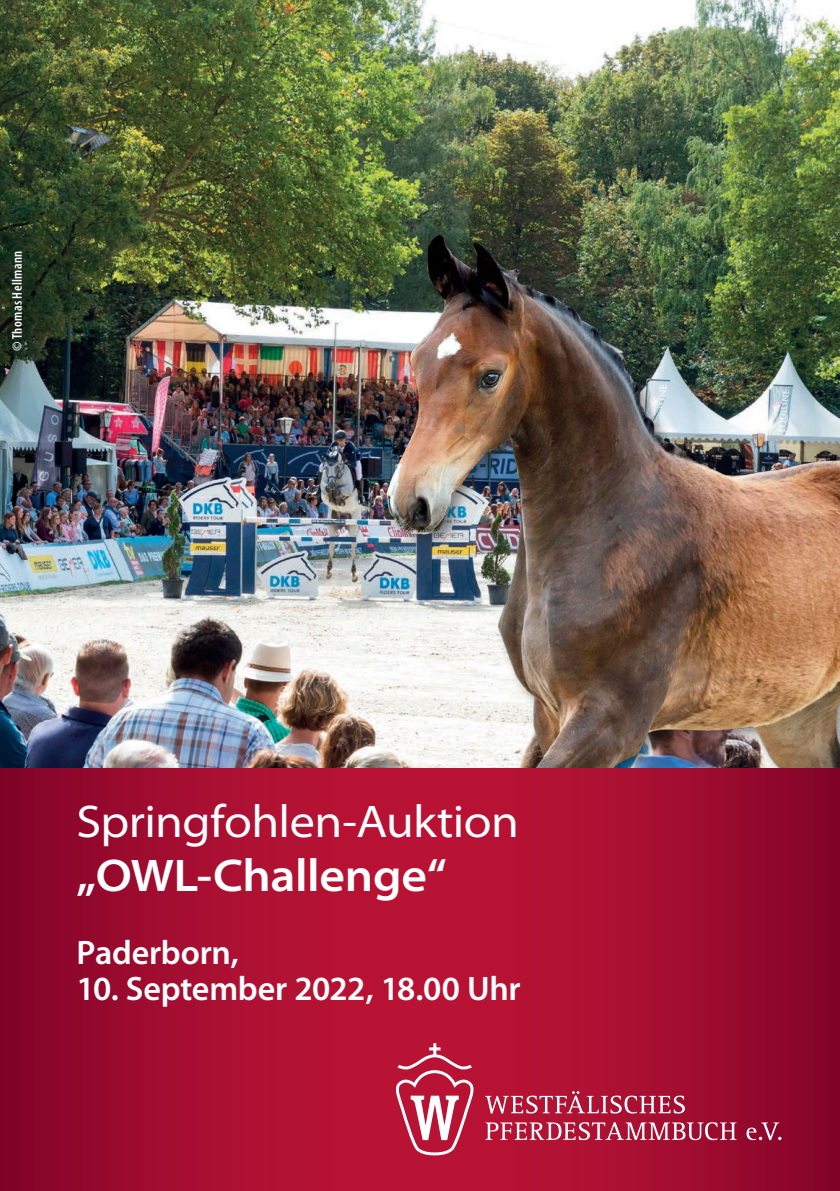
<style>
.page{position:relative;width:840px;height:1191px;background:#fff}
.page>*{position:absolute;margin:0;border:0;box-sizing:border-box;transform-origin:0 0}
.t1{font:semi-expanded 46px "Myriad Pro";letter-spacing:-.015em;color:#fff}
.t2{font:600 semi-expanded 46px "Myriad Pro";letter-spacing:-.01em;color:#fff}
.t3{font:600 34px "Myriad Pro";letter-spacing:-.005em;color:#fff}
.t4{font:600 condensed 14px "Myriad Pro";letter-spacing:.03em;color:#fff}
</style>
<div class="page">
<img style="left:0;top:0;width:839px;height:768px">
<img style="left:182px;top:213px;width:657px;height:555px">
<svg style="left:0;top:768px;width:839px;height:423px;background:#a30d30"></svg>
<svg style="left:484px;top:1091px;width:200px;height:22px;background:#c04761"></svg>
<svg style="left:485px;top:1122px;width:251px;height:18px"></svg>
<svg style="left:746px;top:1122px;width:35px;height:18px"></svg>
<svg style="left:395px;top:1043px;width:79px;height:112px"></svg>
<p class="t4" style="left:9px;top:351px;width:102px;rotate:-90deg">© Thomas Hellmann</p>
<h1 class="t1" style="left:77px;top:792px;width:443px">Springfohlen-Auktion</h1>
<h1 class="t2" style="left:77px;top:845px;width:371px">„OWL-Challenge“</h1>
<p class="t3" style="left:77px;top:930px;width:164px">Paderborn,</p>
<p class="t3" style="left:77px;top:966px;width:445px">10. September 2022, 18.00 Uhr</p>
</div>
